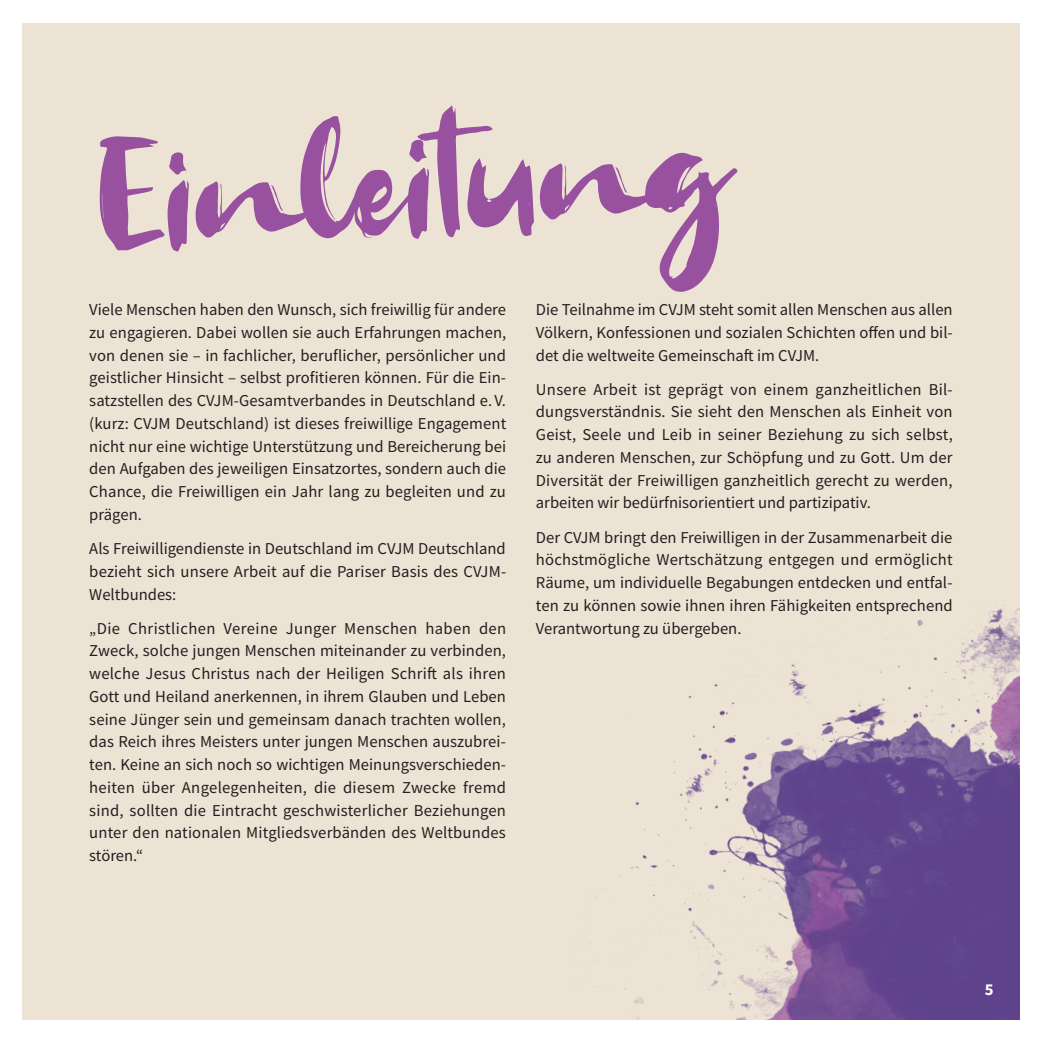
<style>
.page{position:relative;width:1042px;height:1042px;background:#fff}
.page>*{position:absolute;margin:0;border:0;box-sizing:border-box;transform-origin:0 0}
.FWD_Balken_HEAD{font:155.75px "Welcome";color:#97519f}
.FWD_fließ{font:16.62px/22.8px "Source Sans Pro";color:#231f20;text-align:justify}
.t1{font:700 16.62px "Source Sans Pro";color:#fff}
</style>
<div class="page">
<div style="left:22px;top:23px;width:997px;height:996px;background:#ede3d5"></div>
<img style="left:595px;top:600px;width:424px;height:419px">
<p class="FWD_Balken_HEAD" style="left:94px;top:103px;width:635px;rotate:-3deg">Einleitung</p>
<p class="FWD_fließ" style="left:89px;top:298px;width:418px">Viele Menschen haben den Wunsch, sich freiwillig für andere zu engagieren. Dabei wollen sie auch Erfahrungen machen, von denen sie – in fachlicher, beruflicher, persönlicher und geistlicher Hinsicht – selbst profitieren können. Für die Ein&shy;satzstellen des CVJM-Gesamtverbandes in Deutschland e. V. (kurz: CVJM Deutschland) ist dieses freiwillige Engagement nicht nur eine wichtige Unterstützung und Bereicherung bei den Aufgaben des jeweiligen Einsatzortes, sondern auch die Chance, die Freiwilligen ein Jahr lang zu begleiten und zu prägen.</p>
<p class="FWD_fließ" style="left:89px;top:537px;width:418px">Als Freiwilligendienste in Deutschland im CVJM Deutschland bezieht sich unsere Arbeit auf die Pariser Basis des CVJM-Weltbundes:</p>
<p class="FWD_fließ" style="left:89px;top:617px;width:418px">„Die Christlichen Vereine Junger Menschen haben den Zweck, solche jungen Menschen miteinander zu verbinden, welche Jesus Christus nach der Heiligen Schrift als ihren Gott und Heiland anerkennen, in ihrem Glauben und Leben seine Jünger sein und gemeinsam danach trachten wollen, das Reich ihres Meisters unter jungen Menschen auszubrei&shy;ten. Keine an sich noch so wichtigen Meinungsverschieden&shy;heiten über Angelegenheiten, die diesem Zwecke fremd sind, sollten die Eintracht geschwisterlicher Beziehungen unter den nationalen Mitgliedsverbänden des Weltbundes stören.“</p>
<p class="FWD_fließ" style="left:536px;top:298px;width:418px">Die Teilnahme im CVJM steht somit allen Menschen aus allen Völkern, Konfessionen und sozialen Schichten offen und bil&shy;det die weltweite Gemeinschaft im CVJM.</p>
<p class="FWD_fließ" style="left:536px;top:378px;width:418px">Unsere Arbeit ist geprägt von einem ganzheitlichen Bil&shy;dungsverständnis. Sie sieht den Menschen als Einheit von Geist, Seele und Leib in seiner Beziehung zu sich selbst, zu anderen Menschen, zur Schöpfung und zu Gott. Um der Diversität der Freiwilligen ganzheitlich gerecht zu werden, arbeiten wir bedürfnisorientiert und partizipativ.</p>
<p class="FWD_fließ" style="left:536px;top:525px;width:418px">Der CVJM bringt den Freiwilligen in der Zusammenarbeit die höchstmögliche Wertschätzung entgegen und ermöglicht Räume, um individuelle Begabungen entdecken und entfal&shy;ten zu können sowie ihnen ihren Fähigkeiten entsprechend Verantwortung zu übergeben.</p>
<p class="t1" style="left:985px;top:978px;width:10px">5</p>
</div>
